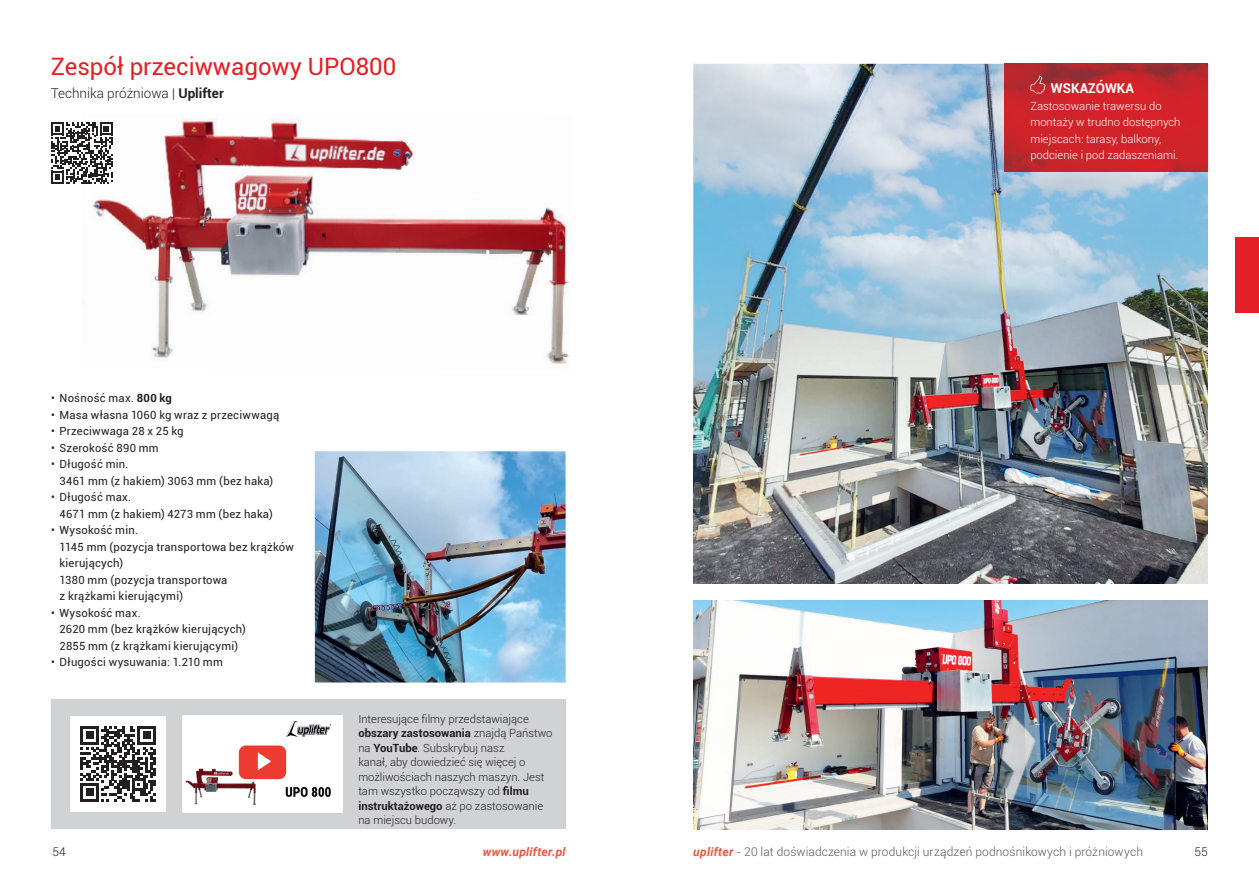
<style>
.page{position:relative;width:1259px;height:893px;background:#fff}
.page>*{position:absolute;margin:0;border:0;box-sizing:border-box;transform-origin:0 0}
.t1{font:24px "Roboto";color:#e41f25}
.t2{font:300 13.5px "Roboto";color:#231f20}
.t3{font:700 13.5px "Roboto";color:#fff}
.t4{font:300 12px "Roboto";letter-spacing:.005em;color:#57585a}
.t5{font:italic 700 12px "Roboto";letter-spacing:.025em;color:#e9583f}
.t6{font:300 12px "Roboto";color:#231f20}
.t7{font:11.25px/16.5px "Roboto";letter-spacing:.02em;color:#231f20}
.t8{font:300 11.25px/14.4px "Roboto";color:#231f20}
.t9{font:300 11.25px/16.5px "Roboto";color:#fff}
.s1{font-weight:700}
.s2{font-weight:700;font-style:italic;color:#e9583f}
</style>
<div class="page">
<div style="left:1235px;top:237px;width:24px;height:75px;background:#e41f25"></div>
<img style="left:92px;top:119px;width:477px;height:245px">
<img style="left:315px;top:451px;width:251px;height:232px">
<div style="left:51px;top:699px;width:515px;height:130px;background:#d1d2d4"></div>
<div style="left:182px;top:716px;width:160px;height:96px;background:#fff"></div>
<img style="left:185px;top:721px;width:147px;height:85px">
<img style="left:693px;top:64px;width:360px;height:520px">
<img style="left:1053px;top:172px;width:155px;height:412px">
<img style="left:693px;top:600px;width:515px;height:229px">
<div style="left:70px;top:716px;width:96px;height:96px;background:#fff"></div>
<svg style="left:81px;top:726px;width:75px;height:75px"></svg>
<svg style="left:1005px;top:64px;width:203px;height:108px;background:#c8242b"></svg>
<svg style="left:51px;top:122px;width:62px;height:62px"></svg>
<h1 class="t1" style="left:51px;top:50px;width:347px">Zespół przeciwwagowy UPO800</h1>
<p class="t2" style="left:51px;top:84px;width:175px">Technika próżniowa | <span class="s1">Uplifter</span></p>
<p class="t7" style="left:51px;top:389px;width:122px">• Nośność max. <span class="s1">800 kg</span></p>
<p class="t7" style="left:51px;top:406px;width:230px">• Masa własna 1060 kg wraz z przeciwwagą</p>
<p class="t7" style="left:51px;top:422px;width:134px">• Przeciwwaga 28 x 25 kg</p>
<p class="t7" style="left:51px;top:439px;width:109px">• Szerokość 890 mm</p>
<p class="t7" style="left:60px;top:455px;width:215px;text-indent:-9px">• Długość min.<br>3461 mm (z hakiem) 3063 mm (bez haka)</p>
<p class="t7" style="left:60px;top:488px;width:215px;text-indent:-9px">• Długość max.<br>4671 mm (z hakiem) 4273 mm (bez haka)</p>
<p class="t7" style="left:60px;top:521px;width:236px;text-indent:-9px">• Wysokość min.<br>1145 mm (pozycja transportowa bez krążków kierujących)<br>1380 mm (pozycja transportowa<br>z krążkami kierującymi)</p>
<p class="t7" style="left:60px;top:604px;width:188px;text-indent:-9px">• Wysokość max.<br>2620 mm (bez krążków kierujących)<br>2855 mm (z krążkami kierującymi)</p>
<p class="t7" style="left:51px;top:653px;width:173px">• Długości wysuwania: 1.210 mm</p>
<p class="t8" style="left:358px;top:711px;width:196px">Interesujące filmy przedstawiające <span class="s1">obszary zastosowania</span> znajdą Państwo na <span class="s1">YouTube</span>. Subskrybuj nasz<br>kanał, aby dowiedzieć się więcej o możliwościach naszych maszyn. Jest tam wszystko począwszy od <span class="s1">filmu instruktażowego</span> aż po zastosowanie na miejscu budowy.</p>
<p class="t3" style="left:1051px;top:79px;width:85px">WSKAZÓWKA</p>
<p class="t9" style="left:1030px;top:97px;width:152px">Zastosowanie trawersu do montaży w trudno dostępnych miejscach: tarasy, balkony, podcienie i pod zadaszeniami.</p>
<p class="t6" style="left:53px;top:843px;width:15px">54</p>
<p class="t5" style="left:483px;top:843px;width:84px">www.uplifter.pl</p>
<p class="t4" style="left:693px;top:843px;width:451px"><span class="s2">uplifter</span> - 20 lat doświadczenia w produkcji urządzeń podnośnikowych i próżniowych</p>
<p class="t6" style="left:1194px;top:843px;width:15px">55</p>
</div>
